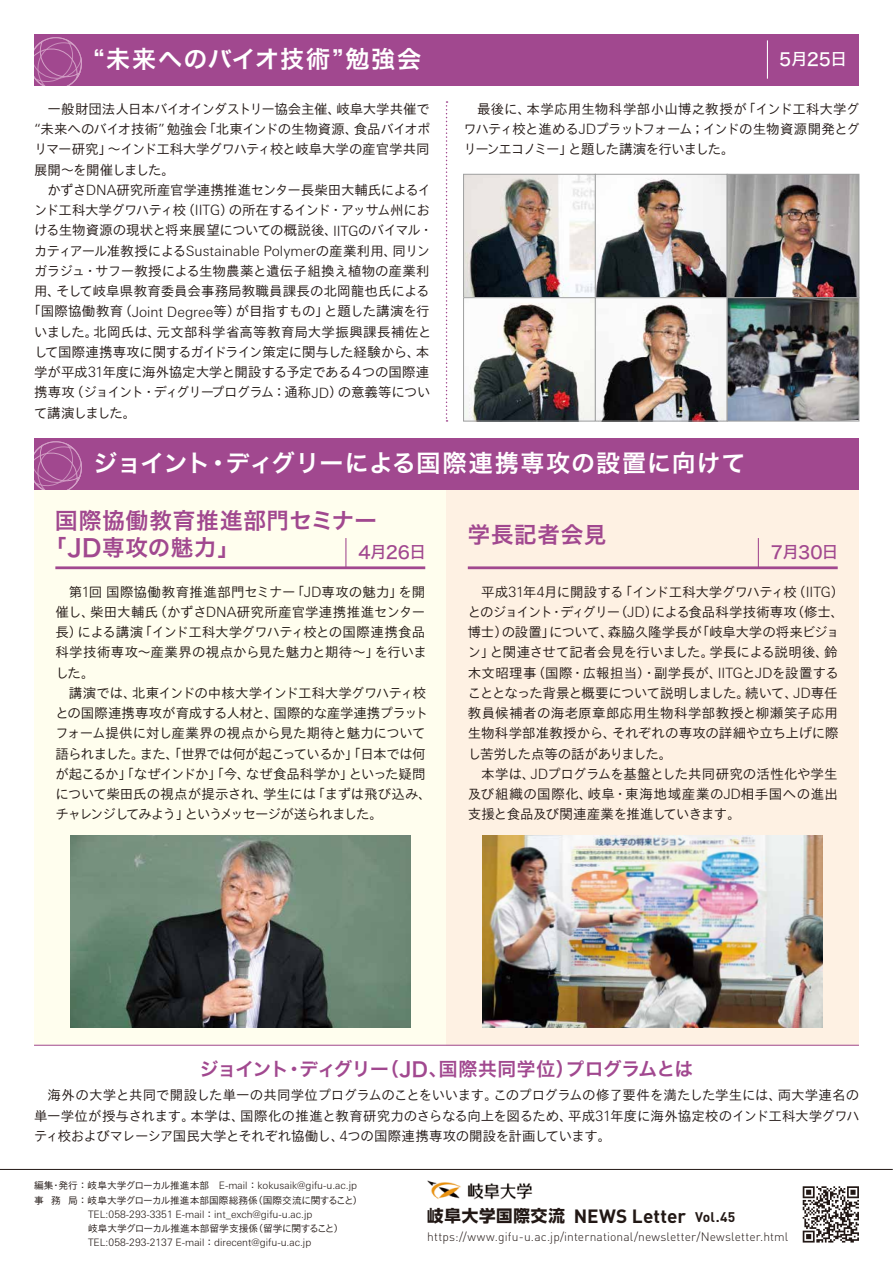
<style>
.page{position:relative;width:893px;height:1263px;background:#fff}
.page>*{position:absolute;margin:0;border:0;box-sizing:border-box;transform-origin:0 0}
.t1{font:24px "Hira Kaku Std N W6";letter-spacing:.04em;color:#fff}
.t2{font:24px "Hira Kaku Std N W6";letter-spacing:.065em;color:#fff}
.t3{font:22.5px/27px "Hira Kaku Std N W6";letter-spacing:.035em;color:#a1488f}
.t4{font:700 18.9px "DIN Pro";letter-spacing:.01em;color:#221815}
.t5{font:18.75px "Hira Kaku Std N W6";letter-spacing:-.03em;color:#a1488f}
.t6{font:17.7px "Hira Kaku Std N W5";color:#a1488f}
.t7{font:17.7px "Hira Kaku Std N W5";color:#fff}
.t8{font:13.5px/20.2px "TB Go Std L";letter-spacing:-.02em;color:#221815;text-align:justify}
.t9{font:13.5px/20.2px "TB Go Std L";letter-spacing:-.04em;color:#221815}
.t10{font:13.5px/20.2px "TB Go Std L";letter-spacing:.005em;color:#221815}
.t11{font:13.5px "TB Go Std L";letter-spacing:-.045em;color:#221815}
.t12{font:13.5px "TB Go Std L";letter-spacing:-.055em;color:#221815}
.t13{font:13.5px "TB Go Std L";letter-spacing:-.07em;color:#221815}
.t14{font:13.5px "TB Go Std L";color:#221815}
.t15{font:13.5px "TB Go Std L";letter-spacing:.02em;color:#221815}
.t16{font:13.5px "TB Go Std L";letter-spacing:-.09em;color:#221815}
.t17{font:300 12.15px "DIN Pro";letter-spacing:.01em;color:#221815}
.t18{font:300 10.2px "LT Univers Basic";color:#221815}
.t19{font:9.75px "TB Go Std L";color:#221815}
.t20{font:9.75px "TB Go Std L";letter-spacing:-.02em;color:#221815}
.s1{font-family:"LT Univers Basic";font-weight:300;font-size:14.1px}
.s2{font-size:16.5px}
.s3{font-size:24.15px}
.s4{font-size:20.1px}
.s5{font-family:"TB Go Std L";font-weight:400;font-size:9.75px}
.s6{font-family:"UD Shin Go Pro";font-size:16.5px}
.s7{font-size:13.8px}
</style>
<div class="page">
<div style="left:34px;top:489px;width:413px;height:556px;background:#fffeee"></div>
<div style="left:447px;top:489px;width:412px;height:556px;background:#fef1e3"></div>
<div style="left:34px;top:34px;width:825px;height:51px;background:#a1488f"></div>
<svg style="left:34px;top:37px;width:48px;height:48px"></svg>
<div style="left:34px;top:438px;width:825px;height:51px;background:#a1488f"></div>
<svg style="left:34px;top:441px;width:48px;height:48px"></svg>
<img style="left:70px;top:835px;width:340px;height:193px">
<img style="left:483px;top:835px;width:340px;height:193px">
<img style="left:465px;top:176px;width:392px;height:243px">
<div style="left:463px;top:174px;width:133px;height:124px;border:1px solid #9fa0a0"></div>
<div style="left:595px;top:174px;width:132px;height:124px;border:1px solid #9fa0a0"></div>
<div style="left:727px;top:174px;width:132px;height:124px;border:1px solid #9fa0a0"></div>
<div style="left:463px;top:297px;width:133px;height:124px;border:1px solid #9fa0a0"></div>
<div style="left:595px;top:297px;width:132px;height:124px;border:1px solid #9fa0a0"></div>
<div style="left:727px;top:297px;width:132px;height:124px;border:1px solid #9fa0a0"></div>
<hr style="left:767px;top:40px;width:1px;height:39px;background:#fff">
<hr style="left:0;top:1169px;width:893px;height:1px;background:#221815">
<svg style="left:803px;top:1186px;width:56px;height:56px"></svg>
<img style="left:427px;top:1180px;width:106px;height:20px">
<hr style="left:345px;top:538px;width:1px;height:30px;background:#a1488f">
<hr style="left:55px;top:566px;width:370px;height:3px;background:#a1488f">
<hr style="left:758px;top:538px;width:1px;height:30px;background:#a1488f">
<hr style="left:468px;top:566px;width:370px;height:3px;background:#a1488f">
<svg style="left:446px;top:101px;width:2px;height:321px"></svg>
<hr style="left:34px;top:1045px;width:825px;height:1px;background:#a1488f">
<h1 class="t2" style="left:94px;top:41px;width:329px">“未来へのバイオ技術”勉強会</h1>
<p class="t8" style="left:34px;top:98px;width:398px;text-indent:14px">一般財団法人日本バイオインダストリー協会主催、岐阜大学共催で<span class="s1">“</span>未来へのバイオ技術<span class="s1">”</span>勉強会「北東インドの生物資源、食品バイオポリマー研究」～インド工科大学グワハティ校と岐阜大学の産官学共同展開～を開催しました。</p>
<p class="t8" style="left:48px;top:179px;width:385px">かずさ<span class="s1">DNA</span>研究所産官学連携推進センター長柴田大輔氏によるイ</p>
<p class="t12" style="left:34px;top:199px;width:397px">ンド工科大学グワハティ校（<span class="s1">IITG</span>）の所在するインド・アッサム州にお</p>
<p class="t8" style="left:34px;top:219px;width:400px">ける生物資源の現状と将来展望についての概説後、<span class="s1">IITG</span>のバイマル・</p>
<p class="t11" style="left:34px;top:239px;width:398px">カティアール准教授による<span class="s1">Sustainable Polymer</span>の産業利用、同リン</p>
<p class="t8" style="left:34px;top:260px;width:397px">ガラジュ・サフー教授による生物農薬と遺伝子組換え植物の産業利</p>
<p class="t14" style="left:34px;top:280px;width:397px">用、そして岐阜県教育委員会事務局教職員課長の北岡龍也氏による</p>
<p class="t8" style="left:27px;top:300px;width:404px">「国際協働教育（<span class="s1">Joint Degree</span>等）が目指すもの」と題した講演を行</p>
<p class="t15" style="left:34px;top:320px;width:399px">いました。北岡氏は、元文部科学省高等教育局大学振興課長補佐と</p>
<p class="t8" style="left:34px;top:341px;width:397px">して国際連携専攻に関するガイドライン策定に関与した経験から、本</p>
<p class="t8" style="left:34px;top:361px;width:397px">学が平成<span class="s1">31</span>年度に海外協定大学と開設する予定である４つの国際連</p>
<p class="t13" style="left:34px;top:381px;width:398px">携専攻（ジョイント・ディグリープログラム：通称<span class="s1">JD</span>）の意義等につい</p>
<p class="t16" style="left:34px;top:401px;width:104px">て講演しました。</p>
<h3 class="t7" style="left:779px;top:46px;width:69px">5<span class="s2">月</span>25<span class="s2">日</span></h3>
<p class="t8" style="left:463px;top:98px;width:398px;text-indent:14px">最後に、本学応用生物科学部小山博之教授が「インド工科大学グワハティ校と進める<span class="s1">JD</span>プラットフォーム；インドの生物資源開発とグリーンエコノミー」と題した講演を行いました。</p>
<h1 class="t1" style="left:94px;top:445px;width:653px">ジョイント・ディグリーによる国際連携専攻の設置に向けて</h1>
<h2 class="t3" style="left:44px;top:508px;width:334px;text-indent:11px">国際協働教育推進部門セミナー「<span class="s3">JD</span>専攻の魅力」</h2>
<h3 class="t6" style="left:358px;top:538px;width:69px">4<span class="s2">月</span>26<span class="s2">日</span></h3>
<p class="t10" style="left:55px;top:581px;width:373px;text-indent:14px">第<span class="s1">1</span>回国際協働教育推進部門セミナー「<span class="s1">JD</span>専攻の魅力」を開催し、柴田大輔氏（かずさ<span class="s1">DNA</span>研究所産官学連携推進センター長）による講演「インド工科大学グワハティ校との国際連携食品科学技術専攻～産業界の視点から見た魅力と期待～」を行いました。</p>
<p class="t9" style="left:55px;top:682px;width:378px;text-indent:14px">講演では、北東インドの中核大学インド工科大学グワハティ校との国際連携専攻が育成する人材と、国際的な産学連携プラットフォーム提供に対し産業界の視点から見た期待と魅力について語られました。また、「世界では何が起こっているか」「日本では何が起こるか」「なぜインドか」「今、なぜ食品科学か」といった疑問について柴田氏の視点が提示され、学生には「まずは飛び込み、チャレンジしてみよう」というメッセージが送られました。</p>
<h2 class="t3" style="left:468px;top:521px;width:140px">学長記者会見</h2>
<h3 class="t6" style="left:771px;top:538px;width:69px">7<span class="s2">月</span>30<span class="s2">日</span></h3>
<p class="t8" style="left:468px;top:581px;width:378px;text-align:left;text-indent:14px">平成<span class="s1">31</span>年<span class="s1">4</span>月に開設する「インド工科大学グワハティ校（<span class="s1">IITG</span>）とのジョイント・ディグリー（<span class="s1">JD</span>）による食品科学技術専攻（修士、博士）の設置」について、森脇久隆学長が「岐阜大学の将来ビジョン」と関連させて記者会見を行いました。学長による説明後、鈴木文昭理事（国際・広報担当）・副学長が、<span class="s1">IITG</span>と<span class="s1">JD</span>を設置することとなった背景と概要について説明しました。続いて、<span class="s1">JD</span>専任教員候補者の海老原章郎応用生物科学部教授と柳瀬笑子応用生物科学部准教授から、それぞれの専攻の詳細や立ち上げに際し苦労した点等の話がありました。</p>
<p class="t8" style="left:468px;top:763px;width:372px;text-indent:14px">本学は、<span class="s1">JD</span>プログラムを基盤とした共同研究の活性化や学生及び組織の国際化、岐阜・東海地域産業の<span class="s1">JD</span>相手国への進出支援と食品及び関連産業を推進していきます。</p>
<h3 class="t5" style="left:200px;top:1054px;width:495px">ジョイント・ディグリー（<span class="s4">JD</span>、国際共同学位）プログラムとは</h3>
<p class="t8" style="left:34px;top:1084px;width:828px;text-indent:14px">海外の大学と共同で開設した単一の共同学位プログラムのことをいいます。このプログラムの修了要件を満たした学生には、両大学連名の単一学位が授与されます。本学は、国際化の推進と教育研究力のさらなる向上を図るため、平成<span class="s1">31</span>年度に海外協定校のインド工科大学グワハティ校およびマレーシア国民大学とそれぞれ協働し、<span class="s1">4</span>つの国際連携専攻の開設を計画しています。</p>
<p class="t18" style="left:34px;top:1180px;width:325px"><span class="s5">編集・発行：岐阜大学グローカル推進本部　</span>E-mail<span class="s5">：</span>kokusaik@gifu-u.ac.jp</p>
<p class="t19" style="left:34px;top:1191px;width:330px">事 務 局：岐阜大学グローカル推進本部国際総務係（国際交流に関すること）</p>
<p class="t18" style="left:88px;top:1208px;width:226px">TEL:058-293-3351 E-mail<span class="s5">：</span>int_exch@gifu-u.ac.jp</p>
<p class="t20" style="left:88px;top:1220px;width:257px">岐阜大学グローカル推進本部留学支援係（留学に関すること）</p>
<p class="t18" style="left:88px;top:1237px;width:225px">TEL:058-293-2137 E-mail<span class="s5">：</span>direcent@gifu-u.ac.jp</p>
<h3 class="t4" style="left:427px;top:1203px;width:310px"><span class="s6">岐阜大学国際交流</span> NEWS Letter <span class="s7">Vol.45</span></h3>
<p class="t17" style="left:427px;top:1228px;width:363px">https://www.gifu-u.ac.jp/international/newsletter/Newsletter.html</p>
</div>
